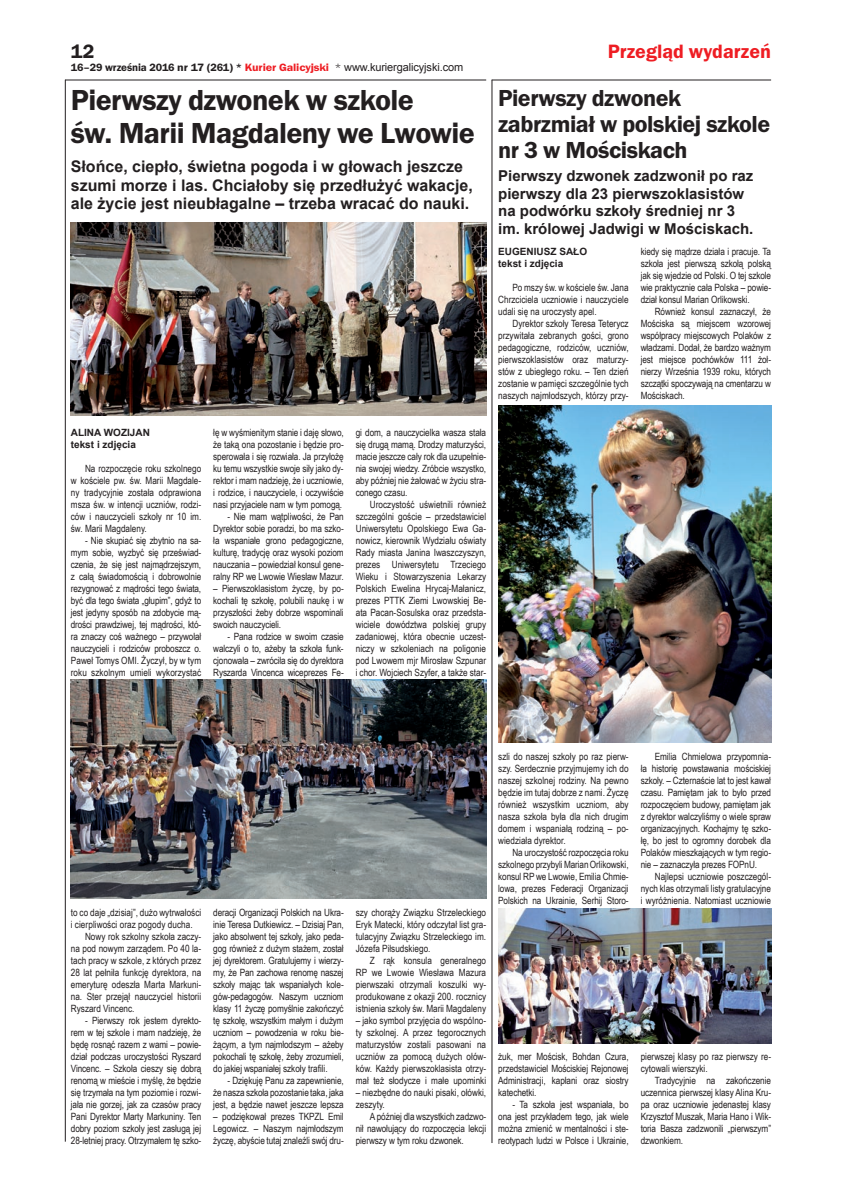
<style>
.page{position:relative;width:842px;height:1191px;background:#fff}
.page>*{position:absolute;margin:0;border:0;box-sizing:border-box;transform-origin:0 0}
.t1{font:600 30px/33px "Franklin Got Itc TEE";letter-spacing:-.02em;color:#231f20}
.t2{font:600 24px/26px "Franklin Got Itc TEE";letter-spacing:-.02em;color:#231f20}
.t3{font:600 20px "Franklin Got Itc TEE";color:#ee1d23}
.t4{font:600 20px "Franklin Got Itc TEE";color:#231f20}
.t5{font:700 16px/18.5px "Arial";color:#231f20}
.t6{font:700 15px/17.5px "Arial";color:#231f20}
.t7{font:600 11px "Franklin Got Itc TEE";letter-spacing:-.01em;color:#231f20}
.t8{font:10px/12px "Arial Narrow";letter-spacing:-.01em;color:#231f20;text-align:justify}
.t9{font:700 10px/12px "Arial";color:#231f20}
.s1{color:#ee1d23}
.s2{font-weight:400}
.s3{font-family:"Arial";font-weight:400}
</style>
<div class="page">
<hr style="left:65px;top:80px;width:421px;height:1px;background:#231f20">
<hr style="left:65px;top:80px;width:1px;height:1061px;background:#231f20">
<hr style="left:492px;top:80px;width:279px;height:1px;background:#231f20">
<hr style="left:492px;top:80px;width:1px;height:1063px;background:#231f20">
<img style="left:71px;top:222px;width:415px;height:194px">
<img style="left:498px;top:908px;width:273px;height:135px">
<img style="left:498px;top:406px;width:273px;height:336px">
<img style="left:71px;top:679px;width:415px;height:220px">
<h3 class="t4" style="left:71px;top:40px;width:25px">12</h3>
<p class="t7" style="left:71px;top:61px;width:394px">16–29 września 2016 nr 17 (261) * <span class="s1">kurier galicyjski</span> <span class="s2">*</span> <span class="s3">www.kuriergalicyjski.com</span></p>
<h1 class="t1" style="left:71px;top:84px;width:406px">Pierwszy dzwonek w szkole<br>św. Marii Magdaleny we Lwowie</h1>
<h3 class="t5" style="left:71px;top:158px;width:403px">Słońce, ciepło, świetna pogoda i w głowach jeszcze szumi morze i las. Chciałoby się przedłużyć wakacje, ale życie jest nieubłagalne – trzeba wracać do nauki.</h3>
<p class="t9" style="left:71px;top:426px;width:81px">ALINA WOZIJAN tekst i zdjęcia</p>
<p class="t8" style="left:71px;top:462px;width:132px;text-indent:14px">Na rozpoczęcie roku szkolnego w kościele pw. św. Marii Magdale&shy;ny tradycyjnie została odprawiona msza św. w intencji uczniów, rodzi&shy;ców i nauczycieli szkoły nr 10 im. św. Marii Magdaleny.</p>
<p class="t8" style="left:71px;top:534px;width:132px;text-indent:14px">- Nie skupiać się zbytnio na sa&shy;mym sobie, wyzbyć się przeświad&shy;czenia, że się jest najmądrzejszym, z całą świadomością i dobrowolnie rezygnować z mądrości tego świata, być dla tego świata „głupim”, gdyż to jest jedyny sposób na zdobycie mą&shy;drości prawdziwej, tej mądrości, któ&shy;ra znaczy coś ważnego – przywołał nauczycieli i rodziców proboszcz o.<br>Paweł Tomys OMI. Życzył, by w tym roku szkolnym umieli wykorzystać</p>
<p class="t8" style="left:213px;top:426px;width:132px">łę w wyśmienitym stanie i daję słowo, że taką ona pozostanie i będzie pro&shy;sperowała i się rozwiała. Ja przyłożę ku temu wszystkie swoje siły jako dy&shy;rektor i mam nadzieję, że i uczniowie, i rodzice, i nauczyciele, i oczywiście nasi przyjaciele nam w tym pomogą.</p>
<p class="t8" style="left:213px;top:510px;width:132px;text-indent:14px">- Nie mam wątpliwości, że Pan Dyrektor sobie poradzi, bo ma szko&shy;ła wspaniałe grono pedagogiczne, kulturę, tradycję oraz wysoki poziom nauczania – powiedział konsul gene&shy;ralny RP we Lwowie Wiesław Mazur.</p>
<p class="t8" style="left:213px;top:582px;width:132px">– Pierwszoklasistom życzę, by po&shy;kochali tę szkołę, polubili naukę i w przyszłości żeby dobrze wspominali swoich nauczycieli.</p>
<p class="t8" style="left:213px;top:630px;width:132px;text-indent:14px">- Pana rodzice w swoim czasie walczyli o to, ażeby ta szkoła funk&shy;cjonowała – zwróciła się do dyrektora Ryszarda Vincenca wiceprezes Fe-</p>
<p class="t8" style="left:356px;top:426px;width:132px">gi dom, a nauczycielka wasza stała się drugą mamą. Drodzy maturzyści, macie jeszcze cały rok dla uzupełnie&shy;nia swojej wiedzy. Zróbcie wszystko, aby później nie żałować w życiu stra&shy;conego czasu.</p>
<p class="t8" style="left:356px;top:498px;width:132px;text-indent:14px">Uroczystość uświetnili również szczególni goście – przedstawiciel Uniwersytetu Opolskiego Ewa Ga&shy;nowicz, kierownik Wydziału oświaty Rady miasta Janina Iwaszczyszyn, prezes Uniwersytetu Trzeciego Wieku i Stowarzyszenia Lekarzy Polskich Ewelina Hrycaj-Małanicz, prezes PTTK Ziemi Lwowskiej Be&shy;ata Pacan-Sosulska oraz przedsta&shy;wiciele dowództwa polskiej grupy zadaniowej, która obecnie uczest&shy;niczy w szkoleniach na poligonie pod Lwowem mjr Mirosław Szpunar i chor. Wojciech Szyfer, a także star-</p>
<h3 class="t3" style="left:608px;top:40px;width:165px">Przegląd wydarzeń</h3>
<h2 class="t2" style="left:498px;top:85px;width:274px">Pierwszy dzwonek zabrzmiał w polskiej szkole nr 3 w Mościskach</h2>
<h3 class="t6" style="left:498px;top:168px;width:257px">Pierwszy dzwonek zadzwonił po raz pierwszy dla 23 pierwszoklasistów na podwórku szkoły średniej nr 3 im. królowej Jadwigi w Mościskach.</h3>
<p class="t9" style="left:498px;top:246px;width:90px">EUGENIUSZ SAŁO tekst i zdjęcia</p>
<p class="t8" style="left:498px;top:281px;width:132px;text-indent:14px">Po mszy św. w kościele św. Jana Chrzciciela uczniowie i nauczyciele udali się na uroczysty apel.</p>
<p class="t8" style="left:498px;top:317px;width:132px;text-indent:14px">Dyrektor szkoły Teresa Teterycz przywitała zebranych gości, grono pedagogiczne, rodziców, uczniów, pierwszoklasistów oraz maturzy&shy;stów z ubiegłego roku. – Ten dzień zostanie w pamięci szczególnie tych naszych najmłodszych, którzy przy-</p>
<p class="t8" style="left:641px;top:245px;width:132px">kiedy się mądrze działa i pracuje. Ta szkoła jest pierwszą szkołą polską jak się wjedzie od Polski. O tej szkole wie praktycznie cała Polska – powie&shy;dział konsul Marian Orlikowski.</p>
<p class="t8" style="left:641px;top:305px;width:132px;text-indent:14px">Również konsul zaznaczył, że Mościska są miejscem wzorowej współpracy miejscowych Polaków z władzami. Dodał, że bardzo ważnym jest miejsce pochówków 111 żoł&shy;nierzy Września 1939 roku, których szczątki spoczywają na cmentarzu w Mościskach.</p>
<p class="t8" style="left:71px;top:906px;width:132px">to co daje „dzisiaj”, dużo wytrwałości</p>
<p class="t8" style="left:71px;top:918px;width:123px">i cierpliwości oraz pogody ducha.</p>
<p class="t8" style="left:85px;top:930px;width:118px">Nowy rok szkolny szkoła zaczy-</p>
<p class="t8" style="left:71px;top:942px;width:132px">na pod nowym zarządem. Po 40 la-</p>
<p class="t8" style="left:71px;top:954px;width:132px">tach pracy w szkole, z których przez</p>
<p class="t8" style="left:71px;top:966px;width:132px">28 lat pełniła funkcję dyrektora, na</p>
<p class="t8" style="left:71px;top:978px;width:132px">emeryturę odeszła Marta Markuni-</p>
<p class="t8" style="left:71px;top:990px;width:132px">na. Ster przejął nauczyciel historii</p>
<p class="t8" style="left:71px;top:1002px;width:65px">Ryszard Vincenc.</p>
<p class="t8" style="left:71px;top:1014px;width:132px;text-indent:14px">- Pierwszy rok jestem dyrekto&shy;rem w tej szkole i mam nadzieję, że będę rosnąć razem z wami – powie&shy;dział podczas uroczystości Ryszard Vincenc. – Szkoła cieszy się dobrą renomą w mieście i myślę, że będzie się trzymała na tym poziomie i rozwi&shy;jała nie gorzej, jak za czasów pracy Pani Dyrektor Marty Markuniny. Ten dobry poziom szkoły jest zasługą jej 28-letniej pracy. Otrzymałem tę szko-</p>
<p class="t8" style="left:213px;top:906px;width:132px">deracji Organizacji Polskich na Ukra&shy;inie Teresa Dutkiewicz. – Dzisiaj Pan, jako absolwent tej szkoły, jako peda&shy;gog również z dużym stażem, został jej dyrektorem. Gratulujemy i wierzy&shy;my, że Pan zachowa renomę naszej szkoły mając tak wspaniałych kole&shy;gów-pedagogów. Naszym uczniom klasy 11 życzę pomyślnie zakończyć tę szkołę, wszystkim małym i dużym uczniom – powodzenia w roku bie&shy;żącym, a tym najmłodszym – ażeby pokochali tę szkołę, żeby zrozumieli, do jakiej wspaniałej szkoły trafili.</p>
<p class="t8" style="left:213px;top:1074px;width:132px;text-indent:14px">- Dziękuję Panu za zapewnienie, że nasza szkoła pozostanie taka, jaka jest, a będzie nawet jeszcze lepsza</p>
<p class="t8" style="left:213px;top:1110px;width:132px">– podziękował prezes TKPZL Emil Legowicz. – Naszym najmłodszym życzę, abyście tutaj znaleźli swój dru-</p>
<p class="t8" style="left:356px;top:906px;width:132px">szy chorąży Związku Strzeleckiego Eryk Matecki, który odczytał list gra&shy;tulacyjny Związku Strzeleckiego im.<br>Józefa Piłsudskiego.</p>
<p class="t8" style="left:356px;top:954px;width:132px;text-indent:14px">Z rąk konsula generalnego RP we Lwowie Wiesława Mazura pierwszaki otrzymali koszulki wy&shy;produkowane z okazji 200. rocznicy istnienia szkoły św. Marii Magdaleny</p>
<p class="t8" style="left:356px;top:1014px;width:132px">– jako symbol przyjęcia do wspólno&shy;ty szkolnej. A przez tegorocznych maturzystów zostali pasowani na uczniów za pomocą dużych ołów&shy;ków. Każdy pierwszoklasista otrzy&shy;mał też słodycze i małe upominki</p>
<p class="t8" style="left:356px;top:1086px;width:132px">– niezbędne do nauki pisaki, ołówki, zeszyty.</p>
<p class="t8" style="left:356px;top:1110px;width:132px;text-indent:14px">A później dla wszystkich zadzwo&shy;nił nawołujący do rozpoczęcia lekcji pierwszy w tym roku dzwonek.</p>
<p class="t8" style="left:498px;top:749px;width:132px">szli do naszej szkoły po raz pierw&shy;szy. Serdecznie przyjmujemy ich do naszej szkolnej rodziny. Na pewno będzie im tutaj dobrze z nami. Życzę również wszystkim uczniom, aby nasza szkoła była dla nich drugim domem i wspaniałą rodziną – po&shy;wiedziała dyrektor.</p>
<p class="t8" style="left:498px;top:845px;width:132px;text-indent:14px">Na uroczystość rozpoczęcia roku szkolnego przybyli Marian Orlikowski, konsul RP we Lwowie, Emilia Chmie&shy;lowa, prezes Federacji Organizacji Polskich na Ukrainie, Serhij Storo-</p>
<p class="t8" style="left:641px;top:749px;width:132px;text-indent:14px">Emilia Chmielowa przypomnia&shy;ła historię powstawania mościskiej szkoły. – Czternaście lat to jest kawał czasu. Pamiętam jak to było przed rozpoczęciem budowy, pamiętam jak z dyrektor walczyliśmy o wiele spraw organizacyjnych. Kochajmy tę szko&shy;łę, bo jest to ogromny dorobek dla Polaków mieszkających w tym regio&shy;nie – zaznaczyła prezes FOPnU.</p>
<p class="t8" style="left:641px;top:869px;width:132px;text-indent:14px">Najlepsi uczniowie poszczegól&shy;nych klas otrzymali listy gratulacyjne i wyróżnienia. Natomiast uczniowie</p>
<p class="t8" style="left:498px;top:1049px;width:132px">żuk, mer Mościsk, Bohdan Czura, przedstawiciel Mościskiej Rejonowej Administracji, kapłani oraz siostry katechetki.</p>
<p class="t8" style="left:498px;top:1097px;width:132px;text-indent:14px">- Ta szkoła jest wspaniała, bo ona jest przykładem tego, jak wiele można zmienić w mentalności i ste&shy;reotypach ludzi w Polsce i Ukrainie,</p>
<p class="t8" style="left:641px;top:1049px;width:132px">pierwszej klasy po raz pierwszy re&shy;cytowali wierszyki.</p>
<p class="t8" style="left:641px;top:1073px;width:132px;text-indent:14px">Tradycyjnie na zakończenie uczennica pierwszej klasy Alina Kru&shy;pa oraz uczniowie jedenastej klasy Krzysztof Muszak, Maria Hano i Wik&shy;toria Basza zadzwonili „pierwszym” dzwonkiem.</p>
</div>
